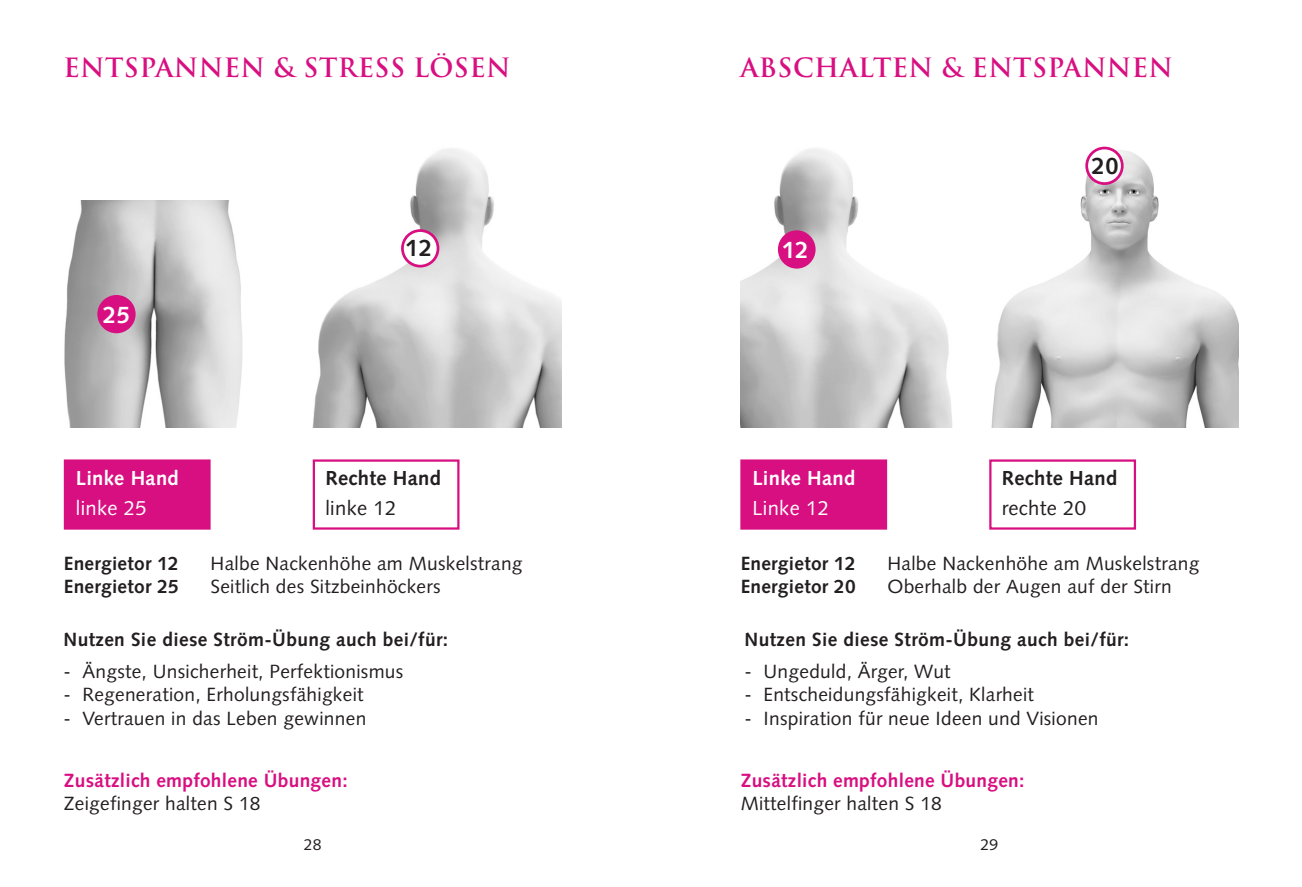
<style>
.page{position:relative;width:1302px;height:887px;background:#fff}
.page>*{position:absolute;margin:0;border:0;box-sizing:border-box;transform-origin:0 0}
.t1{font:700 25.88px "Trajan Pro";letter-spacing:.015em;color:#d80f81}
.t2{font:700 23.62px "Syntax";color:#fff}
.t3{font:700 23.62px "Syntax";color:#231f20}
.t4{font:700 20.25px "Syntax";letter-spacing:.015em;color:#231f20}
.t5{font:700 20.25px "Syntax";letter-spacing:.015em;color:#fff}
.t6{font:20.25px "Syntax";letter-spacing:.015em;color:#231f20}
.t7{font:20.25px "Syntax";letter-spacing:.015em;color:#fff}
.t8{font:19.12px "Syntax";letter-spacing:.015em;color:#231f20}
.t9{font:700 19.12px "Syntax";letter-spacing:.02em;color:#231f20}
.t10{font:700 19.12px "Syntax";letter-spacing:.015em;color:#d80f81}
.t11{font:15.75px "Syntax";color:#231f20}
</style>
<div class="page">
<img style="left:312px;top:148px;width:249px;height:279px">
<div style="left:402px;top:230px;width:36px;height:36px;background:#fff;border-radius:50%"></div>
<div style="left:401px;top:229px;width:38px;height:38px;border:3px solid #d80f81;border-radius:50%"></div>
<div style="left:64px;top:459px;width:146px;height:70px;background:#d80f81;border:2px solid #d80f81"></div>
<div style="left:313px;top:459px;width:146px;height:70px;background:#fff;border:2px solid #d80f81"></div>
<img style="left:740px;top:148px;width:212px;height:279px">
<div style="left:779px;top:231px;width:35px;height:36px;background:#d80f81;border-radius:50%"></div>
<div style="left:777px;top:230px;width:38px;height:38px;border:2px solid #d80f81;border-radius:50%"></div>
<div style="left:740px;top:459px;width:147px;height:70px;background:#d80f81;border:2px solid #d80f81"></div>
<div style="left:989px;top:459px;width:146px;height:70px;background:#fff;border:2px solid #d80f81"></div>
<img style="left:64px;top:201px;width:178px;height:226px">
<div style="left:98px;top:296px;width:36px;height:36px;background:#d80f81;border-radius:50%"></div>
<div style="left:97px;top:295px;width:39px;height:38px;border:2px solid #d80f81;border-radius:50%"></div>
<img style="left:991px;top:146px;width:246px;height:281px">
<div style="left:1086px;top:148px;width:36px;height:35px;background:#fff;border-radius:50%"></div>
<div style="left:1085px;top:147px;width:38px;height:38px;border:3px solid #d80f81;border-radius:50%"></div>
<h1 class="t1" style="left:63px;top:51px;width:448px">ENTSPANNEN &amp; STRESS LÖSEN</h1>
<p class="t2" style="left:103px;top:301px;width:28px">25</p>
<p class="t5" style="left:76px;top:467px;width:104px">Linke Hand</p>
<p class="t7" style="left:76px;top:495px;width:72px">linke 25</p>
<p class="t3" style="left:405px;top:234px;width:28px">12</p>
<p class="t4" style="left:325px;top:467px;width:117px">Rechte Hand</p>
<p class="t6" style="left:325px;top:495px;width:72px">linke 12</p>
<p class="t9" style="left:64px;top:552px;width:117px">Energietor 12</p>
<p class="t8" style="left:210px;top:551px;width:313px">Halbe Nackenhöhe am Muskelstrang</p>
<p class="t9" style="left:64px;top:575px;width:117px">Energietor 25</p>
<p class="t8" style="left:210px;top:575px;width:231px">Seitlich des Sitzbeinhöckers</p>
<p class="t9" style="left:63px;top:628px;width:386px">Nutzen Sie diese Ström-Übung auch bei/für:</p>
<p class="t8" style="left:63px;top:659px;width:341px">- Ängste, Unsicherheit, Perfektionismus</p>
<p class="t8" style="left:63px;top:683px;width:301px">- Regeneration, Erholungsfähigkeit</p>
<p class="t8" style="left:63px;top:707px;width:304px">- Vertrauen in das Leben gewinnen</p>
<p class="t10" style="left:64px;top:769px;width:285px">Zusätzlich empfohlene Übungen:</p>
<p class="t8" style="left:64px;top:792px;width:198px">Zeigefinger halten S 18</p>
<h1 class="t1" style="left:740px;top:51px;width:434px">ABSCHALTEN &amp; ENTSPANNEN</h1>
<p class="t2" style="left:782px;top:237px;width:28px">12</p>
<p class="t5" style="left:752px;top:467px;width:104px">Linke Hand</p>
<p class="t7" style="left:752px;top:495px;width:78px">Linke 12</p>
<p class="t3" style="left:1091px;top:152px;width:28px">20</p>
<p class="t4" style="left:1001px;top:467px;width:117px">Rechte Hand</p>
<p class="t6" style="left:1001px;top:495px;width:86px">rechte 20</p>
<p class="t9" style="left:740px;top:552px;width:117px">Energietor 12</p>
<p class="t8" style="left:887px;top:551px;width:313px">Halbe Nackenhöhe am Muskelstrang</p>
<p class="t9" style="left:740px;top:575px;width:117px">Energietor 20</p>
<p class="t8" style="left:887px;top:575px;width:286px">Oberhalb der Augen auf der Stirn</p>
<p class="t9" style="left:744px;top:628px;width:386px">Nutzen Sie diese Ström-Übung auch bei/für:</p>
<p class="t8" style="left:744px;top:659px;width:207px">- Ungeduld, Ärger, Wut</p>
<p class="t8" style="left:744px;top:683px;width:291px">- Entscheidungsfähigkeit, Klarheit</p>
<p class="t8" style="left:744px;top:707px;width:355px">- Inspiration für neue Ideen und Visionen</p>
<p class="t10" style="left:740px;top:769px;width:285px">Zusätzlich empfohlene Übungen:</p>
<p class="t8" style="left:740px;top:792px;width:203px">Mittelfinger halten S 18</p>
<p class="t11" style="left:304px;top:835px;width:19px">28</p>
<p class="t11" style="left:980px;top:835px;width:19px">29</p>
</div>
